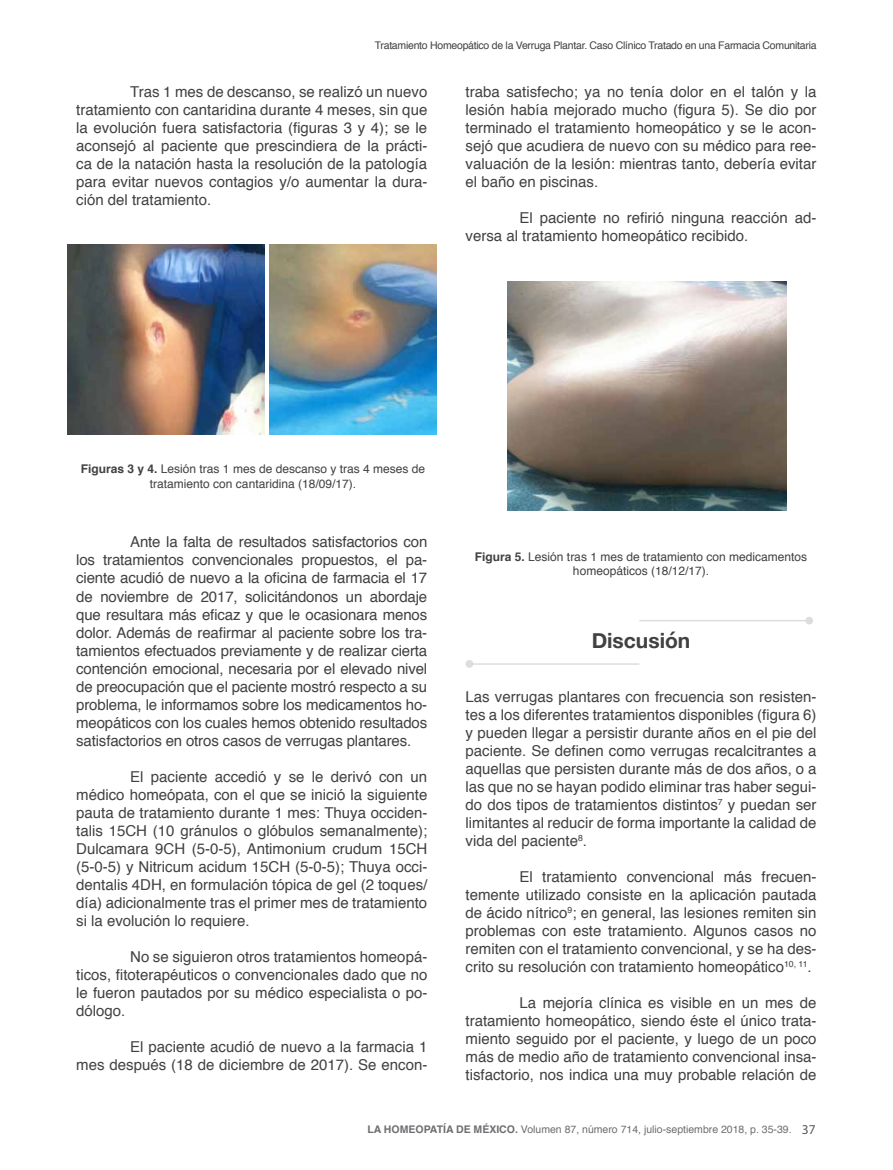
<style>
.page{position:relative;width:893px;height:1170px;background:#fff}
.page>*{position:absolute;margin:0;border:0;box-sizing:border-box;transform-origin:0 0}
.t1{font:700 21px "Helvetica Neue";color:#414042}
.t2{font:15px/18px "Helvetica";color:#414042;text-align:justify}
.t3{font:12px/14.4px "Helvetica";color:#414042;text-align:center}
.t4{font:10.5px "Helvetica";letter-spacing:-.025em;color:#414042}
.t5{font:10.5px "Helvetica";color:#6d6e71}
.s1{font-weight:700}
.s2{font-family:"Myriad Pro";font-size:13.5px;color:#58595b}
</style>
<div class="page">
<div style="left:465px;top:660px;width:8px;height:7px;background:#dcddde;border-radius:50%"></div>
<hr style="left:469px;top:663px;width:170px;height:1px;background:#dcddde">
<div style="left:805px;top:616px;width:8px;height:8px;background:#dcddde;border-radius:50%"></div>
<hr style="left:639px;top:620px;width:170px;height:1px;background:#dcddde">
<img style="left:269px;top:245px;width:167px;height:189px">
<img style="left:67px;top:245px;width:198px;height:189px">
<img style="left:508px;top:281px;width:279px;height:229px">
<p class="t4" style="left:375px;top:37px;width:443px">Tratamiento Homeopático de la Verruga Plantar. Caso Clínico Tratado en una Farmacia Comunitaria</p>
<p class="t2" style="left:76px;top:83px;width:353px;text-indent:54px">Tras 1 mes de descanso, se realizó un nuevo tratamiento con cantaridina durante 4 meses, sin que la evolución fuera satisfactoria (figuras 3 y 4); se le aconsejó al paciente que prescindiera de la prácti&shy;ca de la natación hasta la resolución de la patología para evitar nuevos contagios y/o aumentar la dura&shy;ción del tratamiento.</p>
<p class="t2" style="left:466px;top:83px;width:352px">traba satisfecho; ya no tenía dolor en el talón y la lesión había mejorado mucho (figura 5). Se dio por terminado el tratamiento homeopático y se le acon&shy;sejó que acudiera de nuevo con su médico para ree&shy;valuación de la lesión: mientras tanto, debería evitar el baño en piscinas.</p>
<p class="t2" style="left:466px;top:209px;width:352px;text-indent:54px">El paciente no refirió ninguna reacción ad&shy;versa al tratamiento homeopático recibido.</p>
<p class="t3" style="left:81px;top:462px;width:346px"><span class="s1">Figuras 3 y 4.</span> Lesión tras 1 mes de descanso y tras 4 meses de tratamiento con cantaridina (18/09/17).</p>
<p class="t2" style="left:76px;top:533px;width:353px;text-indent:54px">Ante la falta de resultados satisfactorios con los tratamientos convencionales propuestos, el pa&shy;ciente acudió de nuevo a la oficina de farmacia el 17 de noviembre de 2017, solicitándonos un abordaje que resultara más eficaz y que le ocasionara menos dolor. Además de reafirmar al paciente sobre los tra&shy;tamientos efectuados previamente y de realizar cierta contención emocional, necesaria por el elevado nivel de preocupación que el paciente mostró respecto a su problema, le informamos sobre los medicamentos ho&shy;meopáticos con los cuales hemos obtenido resultados satisfactorios en otros casos de verrugas plantares.</p>
<p class="t2" style="left:76px;top:767px;width:353px;text-indent:54px">El paciente accedió y se le derivó con un médico homeópata, con el que se inició la siguiente pauta de tratamiento durante 1 mes: Thuya occiden&shy;talis 15CH (10 gránulos o glóbulos semanalmente); Dulcamara 9CH (5-0-5), Antimonium crudum 15CH (5-0-5) y Nitricum acidum 15CH (5-0-5); Thuya occi&shy;dentalis 4DH, en formulación tópica de gel (2 toques/ día) adicionalmente tras el primer mes de tratamiento si la evolución lo requiere.</p>
<p class="t2" style="left:76px;top:947px;width:353px;text-indent:54px">No se siguieron otros tratamientos homeopá&shy;ticos, fitoterapéuticos o convencionales dado que no le fueron pautados por su médico especialista o po&shy;dólogo.</p>
<p class="t2" style="left:76px;top:1037px;width:353px;text-align:right">El paciente acudió de nuevo a la farmacia 1<br>mes después (18 de diciembre de 2017). Se encon-</p>
<p class="t3" style="left:475px;top:550px;width:334px"><span class="s1">Figura 5.</span> Lesión tras 1 mes de tratamiento con medicamentos homeopáticos (18/12/17).</p>
<h1 class="t1" style="left:592px;top:624px;width:100px">Discusión</h1>
<p class="t2" style="left:465px;top:688px;width:353px">Las verrugas plantares con frecuencia son resisten&shy;tes a los diferentes tratamientos disponibles (figura 6) y pueden llegar a persistir durante años en el pie del paciente. Se definen como verrugas recalcitrantes a aquellas que persisten durante más de dos años, o a las que no se hayan podido eliminar tras haber segui&shy;do dos tipos de tratamientos distintos<sup>7</sup> y puedan ser limitantes al reducir de forma importante la calidad de vida del paciente<sup>8</sup>.</p>
<p class="t2" style="left:465px;top:868px;width:352px;text-indent:54px">El tratamiento convencional más frecuen&shy;temente utilizado consiste en la aplicación pautada de ácido nítrico<sup>9</sup>; en general, las lesiones remiten sin problemas con este tratamiento. Algunos casos no remiten con el tratamiento convencional, y se ha des&shy;crito su resolución con tratamiento homeopático<sup>10,</sup> <sup>11</sup>.</p>
<p class="t2" style="left:465px;top:994px;width:352px;text-indent:54px">La mejoría clínica es visible en un mes de tratamiento homeopático, siendo éste el único trata&shy;miento seguido por el paciente, y luego de un poco más de medio año de tratamiento convencional insa&shy;tisfactorio, nos indica una muy probable relación de</p>
<p class="t5" style="left:367px;top:1120px;width:450px"><span class="s1">LA HOMEOPATÍA DE MÉXICO.</span> Volumen 87, número 714, julio-septiembre 2018, p. 35-39. <span class="s2">37</span></p>
</div>
